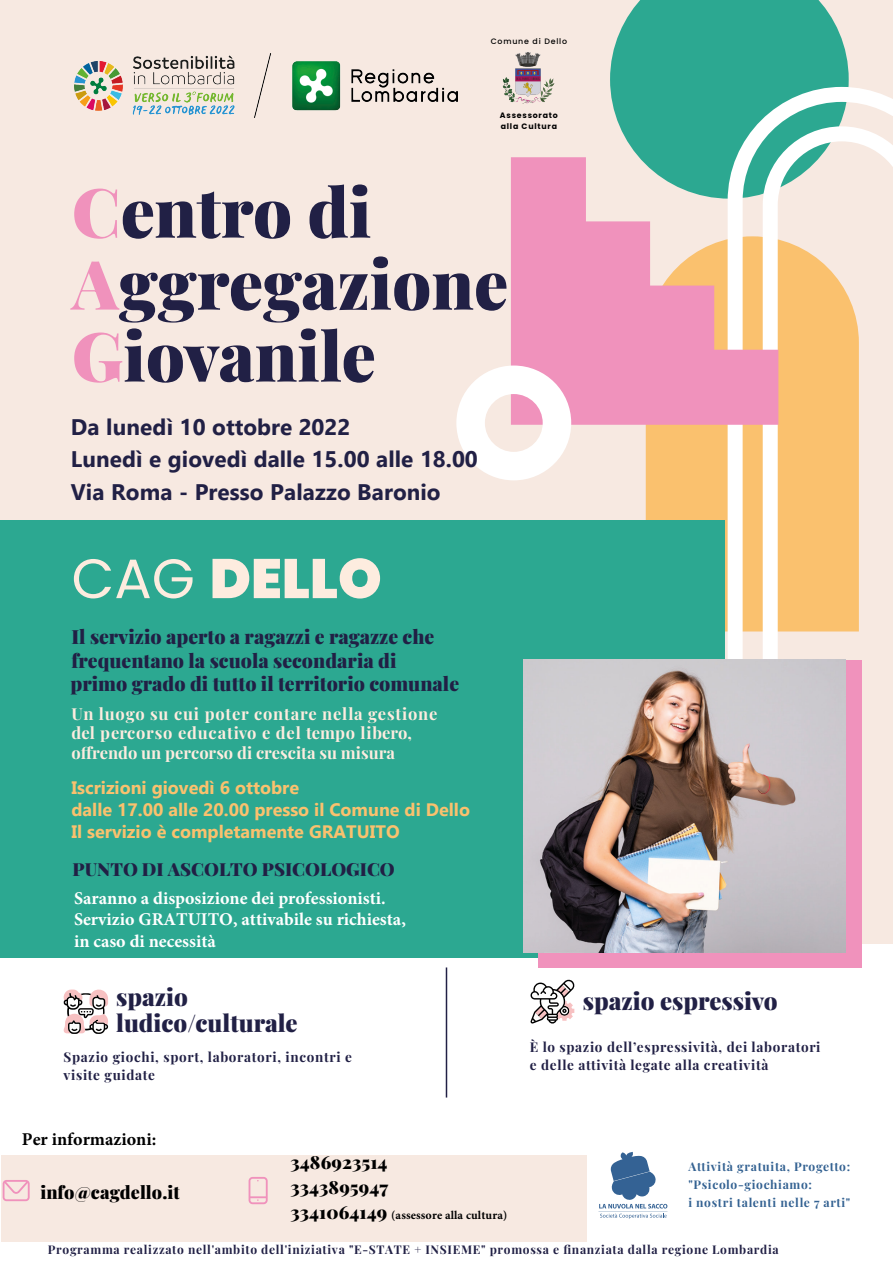
<style>
.page{position:relative;width:893px;height:1263px;background:#f7e9e1}
.page>*{position:absolute;margin:0;border:0;box-sizing:border-box;transform-origin:0 0}
.t1{font:900 68.1px/72px "Playfair Display";color:#212045}
.t2{font:900 55.5px "Poppins";color:#fdecdf}
.t3{font:900 24px/25.5px "Playfair Display";color:#212045}
.t4{font:700 22.5px/32.7px "Gadugi";letter-spacing:.005em;color:#212045}
.t5{font:900 19.5px/23.4px "Playfair Display";color:#212045}
.t6{font:700 18px/21.6px "Gadugi";color:#fac16e}
.t7{font:700 18px/21.6px "Minion Pro";color:#fff}
.t8{font:900 18px/25.2px "Playfair Display";letter-spacing:.005em;color:#000}
.t9{font:900 18px "Playfair Display";color:#212045}
.t10{font:700 18px "Minion Pro";color:#000}
.t11{font:700 16.5px/19.6px "Playfair Display";letter-spacing:.035em;color:#fdecdf}
.t12{font:700 13.5px/18px "Playfair Display";letter-spacing:.05em;color:#212045}
.t13{font:700 12px "Playfair Display";letter-spacing:.055em;color:#212045}
.t14{font:700 12px/18px "Playfair Display";letter-spacing:.055em;color:#346292}
.t15{font:700 12px "Minion Pro";letter-spacing:.01em;color:#000}
.t16{font:700 7.8px/10.5px "Poppins";letter-spacing:.1em;color:#000}
.t17{font:500 7.8px "Poppins";letter-spacing:.1em;color:#000}
.s1{color:#f092bc}
.s2{font-weight:400}
.s3{font-family:"Playfair Display";font-weight:900;font-size:18px}
</style>
<div class="page">
<div style="left:0;top:945px;width:893px;height:318px;background:#fff"></div>
<div style="left:1px;top:1155px;width:585px;height:87px;background:#f7e9e1"></div>
<svg style="left:610px;top:0;width:239px;height:157px;fill:#2ca891"></svg>
<div style="left:646px;top:425px;width:82px;height:206px;background:#fac16e"></div>
<svg style="left:728px;top:87px;width:165px;height:572px"></svg>
<div style="left:0;top:520px;width:724px;height:437px;background:#2ca891"></div>
<svg style="left:763px;top:126px;width:130px;height:533px"></svg>
<svg style="left:511px;top:157px;width:267px;height:268px;fill:#f092bc"></svg>
<svg style="left:456px;top:365px;width:115px;height:115px"></svg>
<img style="left:502px;top:52px;width:53px;height:52px">
<div style="left:538px;top:660px;width:324px;height:307px;background:#f092bc"></div>
<img style="left:523px;top:659px;width:323px;height:293px">
<svg style="left:249px;top:1177px;width:19px;height:27px"></svg>
<svg style="left:3px;top:1180px;width:27px;height:21px"></svg>
<svg style="left:599px;top:1152px;width:68px;height:67px"></svg>
<hr style="left:446px;top:967px;width:1px;height:130px;background:#212045">
<svg style="left:530px;top:979px;width:45px;height:45px"></svg>
<svg style="left:64px;top:989px;width:45px;height:45px"></svg>
<img style="left:74px;top:54px;width:383px;height:63px">
<p class="t17" style="left:491px;top:37px;width:78px">Comune di Dello</p>
<p class="t16" style="left:500px;top:110px;width:59px">Assessorato alla Cultura</p>
<h1 class="t1" style="left:72px;top:170px;width:438px"><span class="s1">C</span>entro di<br><span class="s1">A</span>ggregazione<br><span class="s1">G</span>iovanile</h1>
<h3 class="t4" style="left:71px;top:410px;width:408px">Da lunedì 10 ottobre 2022<br>Lunedì e giovedì dalle 15.00 alle 18.00<br>Via Roma - Presso Palazzo Baronio</h3>
<h2 class="t2" style="left:71px;top:546px;width:312px"><span class="s2">CAG</span> DELLO</h2>
<h3 class="t5" style="left:71px;top:624px;width:390px">Il servizio aperto a ragazzi e ragazze che frequentano la scuola secondaria di<br>primo grado di tutto il territorio comunale</h3>
<p class="t11" style="left:71px;top:702px;width:368px">Un luogo su cui poter contare nella gestione del percorso educativo e del tempo libero, offrendo un percorso di crescita su misura</p>
<h3 class="t6" style="left:71px;top:777px;width:400px">Iscrizioni giovedì 6 ottobre<br>dalle 17.00 alle 20.00 presso il Comune di Dello<br>Il servizio è completamente GRATUITO</h3>
<h3 class="t9" style="left:73px;top:855px;width:324px">PUNTO DI ASCOLTO PSICOLOGICO</h3>
<h3 class="t7" style="left:74px;top:887px;width:333px">Saranno a disposizione dei professionisti.<br>Servizio GRATUITO, attivabile su richiesta, in caso di necessità</h3>
<h3 class="t3" style="left:116px;top:982px;width:183px">spazio ludico/culturale</h3>
<p class="t12" style="left:64px;top:1047px;width:290px">Spazio giochi, sport, laboratori, incontri e visite guidate</p>
<h3 class="t10" style="left:22px;top:1126px;width:136px">Per informazioni:</h3>
<h3 class="t8" style="left:40px;top:1178px;width:141px">info@cagdello.it</h3>
<h3 class="t8" style="left:291px;top:1148px;width:99px">3486923514<br>3343895947</h3>
<p class="t15" style="left:291px;top:1207px;width:218px"><span class="s3">3341064149</span> (assessore alla cultura)</p>
<h3 class="t3" style="left:583px;top:986px;width:196px">spazio espressivo</h3>
<p class="t12" style="left:530px;top:1037px;width:292px">È lo spazio dell’espressività, dei laboratori e delle attività legate alla creatività</p>
<p class="t14" style="left:688px;top:1156px;width:164px">Attività gratuita, Progetto: "Psicolo-giochiamo:<br>i nostri talenti nelle 7 arti"</p>
<p class="t13" style="left:48px;top:1240px;width:732px">Programma realizzato nell'ambito dell'iniziativa "E-STATE + INSIEME" promossa e finanziata dalla regione Lombardia</p>
</div>
